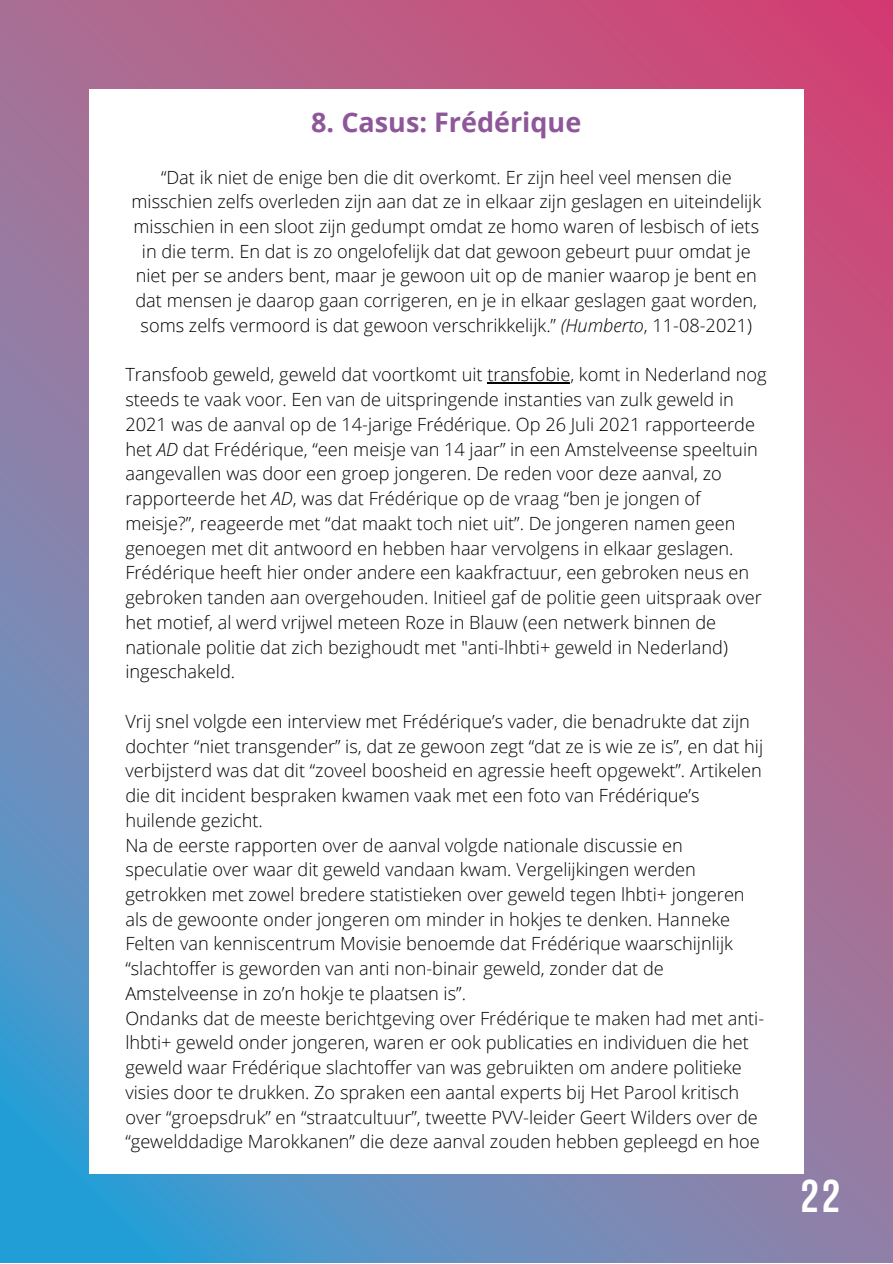
<style>
.page{position:relative;width:893px;height:1264px;background:#fff}
.page>*{position:absolute;margin:0;border:0;box-sizing:border-box;transform-origin:0 0}
.t1{font:46.35px "Bebas Neue Cyrillic";color:#fff}
.t2{font:700 27px "Open Sans";color:#8e579a}
.t3{font:300 18.15px/24.8px "Open Sans";color:#000}
.s1{font-style:italic}
</style>
<div class="page">
<img style="left:0;top:0;width:892px;height:1262px">
<div style="left:89px;top:89px;width:714px;height:1084px;background:#fff"></div>
<hr style="left:487px;top:382px;width:83px;height:1px;background:#000">
<h2 class="t2" style="left:311px;top:103px;width:271px">8. Casus: Frédérique</h2>
<p class="t3" style="left:131px;top:164px;width:631px;text-align:center">“Dat ik niet de enige ben die dit overkomt. Er zijn heel veel mensen die misschien zelfs overleden zijn aan dat ze in elkaar zijn geslagen en uiteindelijk misschien in een sloot zijn gedumpt omdat ze homo waren of lesbisch of iets in die term. En dat is zo ongelofelijk dat dat gewoon gebeurt puur omdat je niet per se anders bent, maar je gewoon uit op de manier waarop je bent en dat mensen je daarop gaan corrigeren, en je in elkaar geslagen gaat worden, soms zelfs vermoord is dat gewoon verschrikkelijk.” <span class="s1">(Humberto</span>, 11-08-2021)</p>
<p class="t3" style="left:125px;top:362px;width:642px">Transfoob geweld, geweld dat voortkomt uit transfobie, komt in Nederland nog steeds te vaak voor. Een van de uitspringende instanties van zulk geweld in 2021 was de aanval op de 14-jarige Frédérique. Op 26 Juli 2021 rapporteerde het <span class="s1">AD</span> dat Frédérique, “een meisje van 14 jaar” in een Amstelveense speeltuin aangevallen was door een groep jongeren. De reden voor deze aanval, zo rapporteerde het <span class="s1">AD</span>, was dat Frédérique op de vraag “ben je jongen of meisje?”, reageerde met “dat maakt toch niet uit”. De jongeren namen geen genoegen met dit antwoord en hebben haar vervolgens in elkaar geslagen.<br>Frédérique heeft hier onder andere een kaakfractuur, een gebroken neus en gebroken tanden aan overgehouden. Initieel gaf de politie geen uitspraak over het motief, al werd vrijwel meteen Roze in Blauw (een netwerk binnen de nationale politie dat zich bezighoudt met "anti-lhbti+ geweld in Nederland) ingeschakeld.</p>
<p class="t3" style="left:125px;top:708px;width:640px">Vrij snel volgde een interview met Frédérique’s vader, die benadrukte dat zijn dochter “niet transgender” is, dat ze gewoon zegt “dat ze is wie ze is”, en dat hij verbijsterd was dat dit “zoveel boosheid en agressie heeft opgewekt”. Artikelen die dit incident bespraken kwamen vaak met een foto van Frédérique’s huilende gezicht.<br>Na de eerste rapporten over de aanval volgde nationale discussie en speculatie over waar dit geweld vandaan kwam. Vergelijkingen werden getrokken met zowel bredere statistieken over geweld tegen lhbti+ jongeren als de gewoonte onder jongeren om minder in hokjes te denken. Hanneke Felten van kenniscentrum Movisie benoemde dat Frédérique waarschijnlijk “slachtoffer is geworden van anti non-binair geweld, zonder dat de Amstelveense in zo’n hokje te plaatsen is”.<br>Ondanks dat de meeste berichtgeving over Frédérique te maken had met anti&shy;lhbti+ geweld onder jongeren, waren er ook publicaties en individuen die het geweld waar Frédérique slachtoffer van was gebruikten om andere politieke visies door te drukken. Zo spraken een aantal experts bij Het Parool kritisch over “groepsdruk” en “straatcultuur”, tweette PVV-leider Geert Wilders over de “gewelddadige Marokkanen” die deze aanval zouden hebben gepleegd en hoe</p>
<h1 class="t1" style="left:800px;top:1177px;width:41px">22</h1>
</div>
